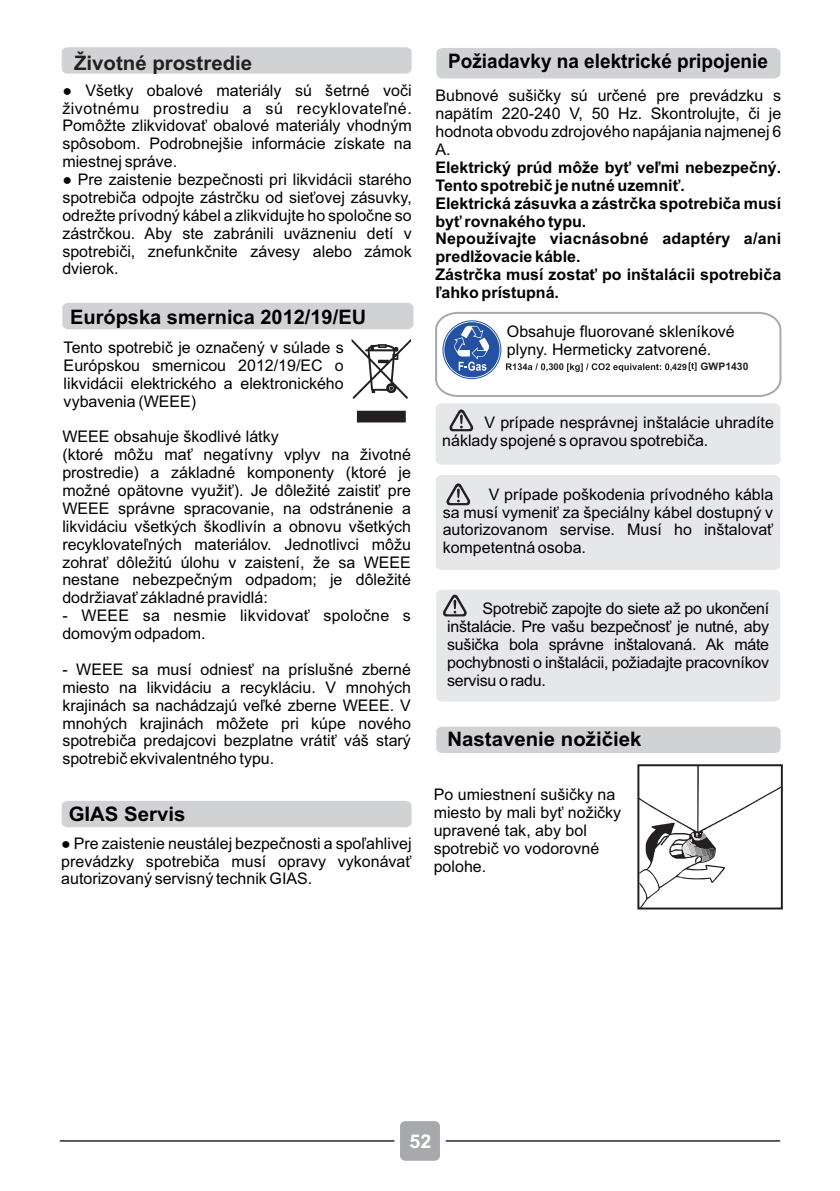
<style>
.page{position:relative;width:840px;height:1191px;background:#fff}
.page>*{position:absolute;margin:0;border:0;box-sizing:border-box;transform-origin:0 0}
.t1{font:700 20px "Arial";color:#030002}
.t2{font:700 20px "Arial";color:#030002;scale:.95 1}
.t3{font:700 20px "Arial";color:#231f20}
.t4{font:700 19px "Arial";color:#fff}
.t5{font:16px/17.8px "Arial";color:#030002;text-align:justify}
.t6{font:700 16px/17.8px "Arial";color:#030002}
.t7{font:700 10.4px "Arial";color:#231f20}
.t8{font:700 9.4px "Arial";color:#231f20}
.t9{font:700 8.8px "Arial";color:#231f20}
</style>
<div class="page">
<hr style="left:60px;top:1140px;width:333px;height:1px;background:#231f20">
<hr style="left:446px;top:1140px;width:333px;height:1px;background:#231f20">
<div style="left:400px;top:1121px;width:39px;height:39px;background:#a8a9ad;border-radius:5px"></div>
<svg style="left:62px;top:47px;width:349px;height:27px;background:#d2d3d4"></svg>
<div style="left:62px;top:303px;width:351px;height:26px;background:#d1d2d4"></div>
<svg style="left:351px;top:339px;width:60px;height:83px"></svg>
<div style="left:62px;top:801px;width:349px;height:26px;background:#d1d2d4"></div>
<div style="left:436px;top:48px;width:344px;height:30px;background:#d1d2d4"></div>
<div style="left:436px;top:475px;width:343px;height:95px;background:#e6e7e9"></div>
<div style="left:436px;top:726px;width:344px;height:27px;background:#d1d2d4"></div>
<div style="left:637px;top:764px;width:145px;height:145px;border:2px solid #231f20"></div>
<svg style="left:638px;top:765px;width:145px;height:143px"></svg>
<div style="left:436px;top:590px;width:343px;height:111px;background:#e6e7e9"></div>
<svg style="left:435px;top:312px;width:347px;height:153px"></svg>
<p class="t3" style="left:74px;top:55px;width:179px">Životné prostredie</p>
<p class="t5" style="left:62px;top:83px;width:351px">● Všetky obalové materiály sú šetrné voči životnému prostrediu a sú recyklovateľné.<br>Pomôžte zlikvidovať obalové materiály vhodným spôsobom. Podrobnejšie informácie získate na miestnej správe.</p>
<p class="t5" style="left:62px;top:172px;width:351px">● Pre zaistenie bezpečnosti pri likvidácii starého spotrebiča odpojte zástrčku od sieťovej zásuvky, odrežte prívodný kábel a zlikvidujte ho spoločne so zástrčkou. Aby ste zabránili uväzneniu detí v spotrebiči, znefunkčnite závesy alebo zámok dvierok.</p>
<p class="t1" style="left:70px;top:309px;width:297px">Európska smernica 2012/19/EU</p>
<p class="t2" style="left:448px;top:54px;width:338px">Požiadavky na elektrické pripojenie</p>
<p class="t5" style="left:435px;top:88px;width:347px">Bubnové sušičky sú určené pre prevádzku s napätím 220-240 V, 50 Hz. Skontrolujte, či je hodnota obvodu zdrojového napájania najmenej 6<br>A.</p>
<p class="t6" style="left:435px;top:160px;width:347px">Elektrický prúd môže byť veľmi nebezpečný.<br>Tento spotrebič je nutné uzemniť.<br>Elektrická zásuvka a zástrčka spotrebiča musí byť rovnakého typu.<br>Nepoužívajte viacnásobné adaptéry a/ani predlžovacie káble.<br>Zástrčka musí zostať po inštalácii spotrebiča ľahko prístupná.</p>
<p class="t5" style="left:506px;top:324px;width:229px">Obsahuje fluorované skleníkové</p>
<p class="t5" style="left:64px;top:340px;width:281px">Tento spotrebič je označený v súlade s</p>
<p class="t5" style="left:506px;top:342px;width:206px">plyny. Hermeticky zatvorené.</p>
<p class="t5" style="left:64px;top:358px;width:281px">Európskou smernicou 2012/19/EC o likvidácii elektrického a elektronického vybavenia (WEEE)</p>
<p class="t8" style="left:548px;top:363px;width:17px">300</p>
<p class="t9" style="left:671px;top:363px;width:16px">429</p>
<p class="t7" style="left:700px;top:362px;width:49px">GWP1430</p>
<p class="t5" style="left:62px;top:429px;width:350px;text-align:left">WEEE obsahuje škodlivé látky<br>(ktoré môžu mať negatívny vplyv na životné prostredie) a základné komponenty (ktoré je možné opätovne využiť). Je dôležité zaistiť pre WEEE správne spracovanie, na odstránenie a likvidáciu všetkých škodlivín a obnovu všetkých recyklovateľných materiálov. Jednotlivci môžu zohrať dôležitú úlohu v zaistení, že sa WEEE nestane nebezpečným odpadom; je dôležité dodržiavať základné pravidlá:</p>
<p class="t5" style="left:62px;top:608px;width:350px">- WEEE sa nesmie likvidovať spoločne s domovým odpadom.</p>
<p class="t5" style="left:62px;top:662px;width:350px">- WEEE sa musí odniesť na príslušné zberné miesto na likvidáciu a recykláciu. V mnohých krajinách sa nachádzajú veľké zberne WEEE. V mnohých krajinách môžete pri kúpe nového spotrebiča predajcovi bezplatne vrátiť váš starý spotrebič ekvivalentného typu.</p>
<p class="t1" style="left:69px;top:806px;width:118px">GIAS Servis</p>
<p class="t5" style="left:61px;top:835px;width:351px">● Pre zaistenie neustálej bezpečnosti a spoľahlivej prevádzky spotrebiča musí opravy vykonávať autorizovaný servisný technik GIAS.</p>
<p class="t5" style="left:442px;top:415px;width:333px;text-indent:42px">V prípade nesprávnej inštalácie uhradíte náklady spojené s opravou spotrebiča.</p>
<p class="t5" style="left:442px;top:486px;width:332px;text-indent:46px">V prípade poškodenia prívodného kábla sa musí vymeniť za špeciálny kábel dostupný v autorizovanom servise. Musí ho inštalovať kompetentná osoba.</p>
<p class="t5" style="left:447px;top:601px;width:323px;text-indent:35px">Spotrebič zapojte do siete až po ukončení inštalácie. Pre vašu bezpečnosť je nutné, aby sušička bola správne inštalovaná. Ak máte pochybnosti o inštalácii, požiadajte pracovníkov servisu o radu.</p>
<p class="t1" style="left:447px;top:731px;width:195px">Nastavenie nožičiek</p>
<p class="t5" style="left:433px;top:787px;width:189px;text-align:left">Po umiestnení sušičky na miesto by mali byť nožičky upravené tak, aby bol spotrebič vo vodorovné polohe.</p>
<p class="t4" style="left:409px;top:1134px;width:23px">52</p>
</div>
